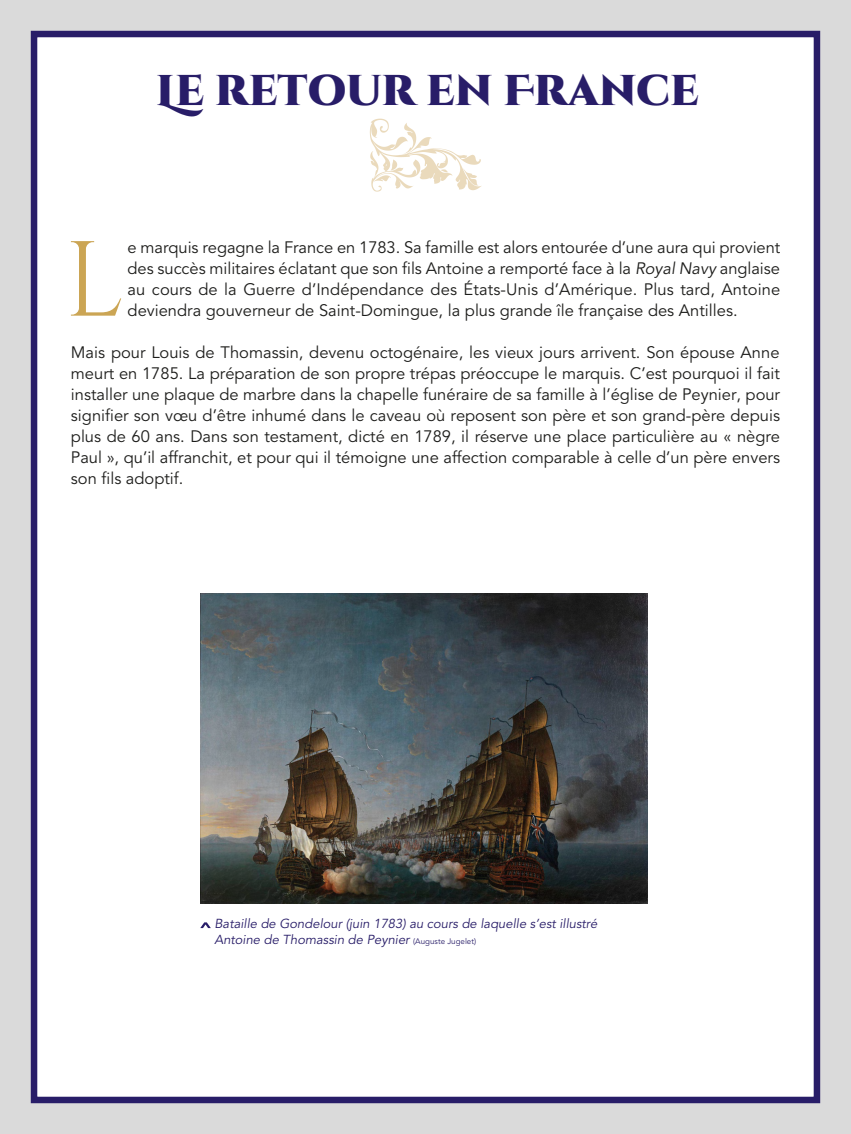
<style>
.page{position:relative;width:851px;height:1134px;background:#fff}
.page>*{position:absolute;margin:0;border:0;box-sizing:border-box;transform-origin:0 0}
.texte_normal{font:106.5px "Cinzel";color:#cba554}
.titres_gros{font:900 43px "Cinzel Decorative";color:#281d68}
.texte_normal-2{font:16.5px/21px "Avenir";color:#1d1d1b;text-align:justify}
.legendes{font:italic 13px/15.5px "Avenir";color:#281d68}
.s1{font-style:italic}
.s2{font-style:normal;font-size:8px}
</style>
<div class="page">
<div style="left:0;top:0;width:850px;height:1134px;background:#dadada"></div>
<div style="left:31px;top:31px;width:789px;height:1072px;background:#fff;border:6px solid #281d68"></div>
<svg style="left:200px;top:922px;width:11px;height:6px"></svg>
<img style="left:369px;top:118px;width:112px;height:73px">
<img style="left:200px;top:594px;width:447px;height:310px">
<p class="titres_gros" style="left:156px;top:63px;width:544px">Le retour en France</p>
<p class="texte_normal" style="left:64px;top:218px;width:61px">L</p>
<p class="texte_normal-2" style="left:128px;top:237px;width:654px">e marquis regagne la France en 1783. Sa famille est alors entourée d’une aura qui provient des succès militaires éclatant que son fils Antoine a remporté face à la <span class="s1">Royal Navy</span> anglaise au cours de la Guerre d’Indépendance des États-Unis d’Amérique. Plus tard, Antoine deviendra gouverneur de Saint-Domingue, la plus grande île française des Antilles.</p>
<p class="texte_normal-2" style="left:71px;top:342px;width:710px">Mais pour Louis de Thomassin, devenu octogénaire, les vieux jours arrivent. Son épouse Anne meurt en 1785. La préparation de son propre trépas préoccupe le marquis. C’est pourquoi il fait installer une plaque de marbre dans la chapelle funéraire de sa famille à l’église de Peynier, pour signifier son vœu d’être inhumé dans le caveau où reposent son père et son grand-père depuis plus de 60 ans. Dans son testament, dicté en 1789, il réserve une place particulière au « nègre Paul », qu’il affranchit, et pour qui il témoigne une affection comparable à celle d’un père envers son fils adoptif.</p>
<p class="legendes" style="left:214px;top:916px;width:384px">Bataille de Gondelour (juin 1783) au cours de laquelle s’est illustré<br>Antoine de Thomassin de Peynier <span class="s2">(Auguste Jugelet)</span></p>
</div>
